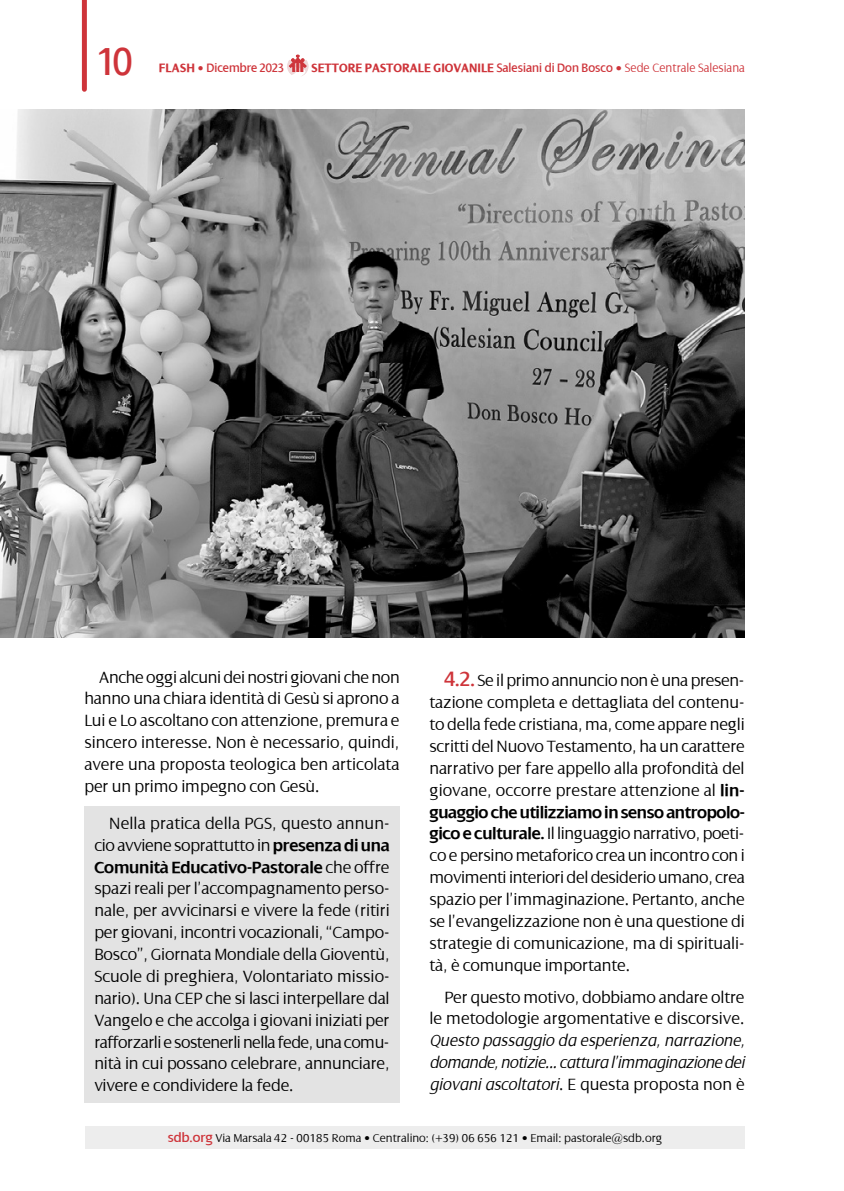
<style>
.page{position:relative;width:844px;height:1191px;background:#fff}
.page>*{position:absolute;margin:0;border:0;box-sizing:border-box;transform-origin:0 0}
.t1{font:42px "Dialog";color:#ce343a;scale:.9 1}
.t2{font:300 17.5px/21.9px "Dialog";letter-spacing:-.01em;color:#000;text-align:justify}
.t3{font:italic 300 17.5px/21.9px "Dialog";letter-spacing:-.025em;color:#000;text-align:justify}
.t4{font:700 13.12px "Dialog";color:#ce343a;scale:.94 1}
.t5{font:13.12px "Dialog";letter-spacing:-.005em;color:#ce343a;scale:.94 1}
.t6{font:300 12.25px "Dialog";color:#000}
.s1{font-weight:700}
.s2{font-weight:400}
.s3{font-weight:300}
.s4{font-weight:600}
.s5{font-weight:400;font-size:21.88px;color:#ce343a}
.s6{font-style:normal}
.s7{font-weight:400;font-size:14px;color:#ce343a}
</style>
<div class="page">
<div style="left:85px;top:1126px;width:659px;height:22px;background:#ededed"></div>
<svg style="left:287px;top:55px;width:21px;height:21px"></svg>
<div style="left:84px;top:806px;width:315px;height:296px;background:#e3e3e3"></div>
<img style="left:0;top:109px;width:744px;height:528px">
<div style="left:82px;top:0;width:5px;height:89px;background:#ce343a"></div>
<h1 class="t1" style="left:97px;top:39px;width:41px">10</h1>
<p class="t5" style="left:159px;top:60px;width:135px"><span class="s1">FLASH •</span> Dicembre 2023</p>
<p class="t4" style="left:311px;top:60px;width:462px">SETTORE PASTORALE GIOVANILE <span class="s2">Salesiani di Don Bosco</span> • <span class="s3">Sede Centrale Salesiana</span></p>
<p class="t2" style="left:84px;top:666px;width:317px;text-indent:15px">Anche oggi alcuni dei nostri giovani che non hanno una chiara identità di Gesù si aprono a Lui e Lo ascoltano con attenzione, premura e sincero interesse. Non è necessario, quindi, avere una proposta teologica ben articolata per un primo impegno con Gesù.</p>
<p class="t2" style="left:94px;top:812px;width:297px;text-indent:15px">Nella pratica della PGS, questo annun&shy;cio avviene soprattutto in <span class="s4">presenza di una Comunità Educativo-Pastorale</span> che offre spazi reali per l’accompagnamento perso&shy;nale, per avvicinarsi e vivere la fede (ritiri per giovani, incontri vocazionali, “Campo-Bosco”, Giornata Mondiale della Gioventù, Scuole di preghiera, Volontariato missio&shy;nario). Una CEP che si lasci interpellare dal Vangelo e che accolga i giovani iniziati per rafforzarli e sostenerli nella fede, una comu&shy;nità in cui possano celebrare, annunciare, vivere e condividere la fede.</p>
<p class="t2" style="left:429px;top:669px;width:317px;text-indent:15px"><span class="s5">4.2.</span> Se il primo annuncio non è una presen&shy;tazione completa e dettagliata del contenu&shy;to della fede cristiana, ma, come appare negli scritti del Nuovo Testamento, ha un carattere narrativo per fare appello alla profondità del giovane, occorre prestare attenzione al <span class="s4">lin&shy;guaggio che utilizziamo in senso antropolo&shy;gico e culturale.</span> Il linguaggio narrativo, poeti&shy;co e persino metaforico crea un incontro con i movimenti interiori del desiderio umano, crea spazio per l’immaginazione. Pertanto, anche se l’evangelizzazione non è una questione di strategie di comunicazione, ma di spirituali&shy;tà, è comunque importante.</p>
<p class="t2" style="left:429px;top:986px;width:316px;text-align:right">Per questo motivo, dobbiamo andare oltre le metodologie argomentative e discorsive.</p>
<p class="t3" style="left:429px;top:1029px;width:317px">Questo passaggio da esperienza, narrazione, domande, notizie... cattura l’immaginazione dei giovani ascoltatori<span class="s6">. E questa proposta non è</span></p>
<p class="t6" style="left:168px;top:1131px;width:496px"><span class="s7">sdb.org</span> Via Marsala 42 - 00185 Roma • Centralino: (+39) 06 656 121 • Email: pastorale@sdb.org</p>
</div>
